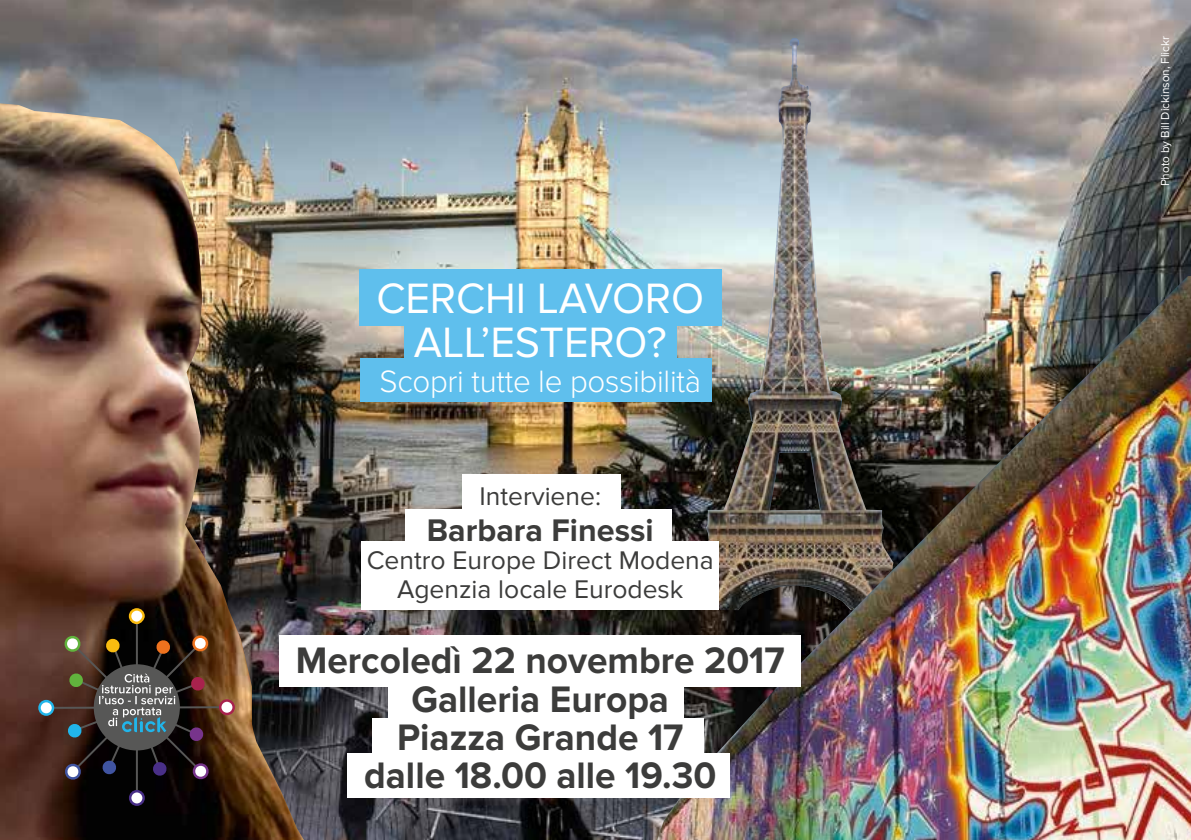
<style>
.page{position:relative;width:1191px;height:840px;background:#fff}
.page>*{position:absolute;margin:0;border:0;box-sizing:border-box;transform-origin:0 0}
.t1{font:44px/44px "Proxima Nova";letter-spacing:-.005em;color:#fff;text-align:center}
.t2{font:700 38.2px/38.2px "Proxima Nova";color:#3c3c3b;text-align:center}
.t3{font:700 32.4px "Proxima Nova";color:#3c3c3b}
.t4{font:300 32px "Proxima Nova";letter-spacing:-.01em;color:#fff}
.t5{font:26.4px/28.6px "Proxima Nova";color:#3c3c3b;text-align:center}
.t6{font:12px "Proxima Nova";letter-spacing:-.005em;color:#fff}
</style>
<div class="page">
<img style="left:0;top:0;width:1191px;height:839px">
<img style="left:0;top:103px;width:304px;height:736px">
<hr style="left:136px;top:622px;width:2px;height:168px;background:#575756">
<svg style="left:130px;top:790px;width:14px;height:14px"></svg>
<div style="left:129px;top:789px;width:16px;height:16px;border:2px solid #492f88;border-radius:50%"></div>
<hr style="left:53px;top:705px;width:167px;height:3px;background:#575756">
<svg style="left:220px;top:700px;width:14px;height:13px"></svg>
<div style="left:219px;top:698px;width:16px;height:16px;border:2px solid #a8224d;border-radius:50%"></div>
<svg style="left:130px;top:609px;width:13px;height:13px"></svg>
<div style="left:129px;top:607px;width:16px;height:16px;border:2px solid #fabc10;border-radius:50%"></div>
<svg style="left:40px;top:700px;width:13px;height:14px"></svg>
<div style="left:38px;top:699px;width:16px;height:16px;border:2px solid #21b5ea;border-radius:50%"></div>
<svg style="left:64px;top:632px;width:148px;height:150px;background:#403733"></svg>
<img style="left:692px;top:38px;width:201px;height:238px">
<img style="left:656px;top:276px;width:535px;height:563px">
<div style="left:405px;top:508px;width:267px;height:50px;background:#fff"></div>
<div style="left:361px;top:541px;width:357px;height:68px;background:#fff"></div>
<div style="left:462px;top:473px;width:159px;height:50px;background:#fff"></div>
<div style="left:359px;top:269px;width:362px;height:57px;background:#5fbfed"></div>
<div style="left:360px;top:357px;width:352px;height:44px;background:#5fbfed"></div>
<div style="left:404px;top:322px;width:272px;height:39px;background:#5fbfed"></div>
<div style="left:388px;top:673px;width:295px;height:50px;background:#fff"></div>
<div style="left:279px;top:635px;width:522px;height:51px;background:#fff"></div>
<div style="left:372px;top:717px;width:332px;height:44px;background:#fff"></div>
<div style="left:347px;top:753px;width:382px;height:44px;background:#fff"></div>
<p class="t1" style="left:376px;top:277px;width:329px">CERCHI LAVORO<br>ALL’ESTERO?</p>
<p class="t4" style="left:379px;top:366px;width:323px">Scopri tutte le possibilità</p>
<p class="t5" style="left:479px;top:482px;width:123px">Interviene:</p>
<p class="t3" style="left:427px;top:511px;width:228px">Barbara Finessi</p>
<p class="t5" style="left:367px;top:546px;width:348px">Centro Europe Direct Modena<br>Agenzia locale Eurodesk</p>
<p class="t2" style="left:296px;top:642px;width:490px">Mercoledì 22 novembre 2017<br>Galleria Europa<br>Piazza Grande 17<br>dalle 18.00 alle 19.30</p>
<p class="t6" style="left:1158px;top:186px;width:151px;rotate:-90deg">Photo by Bill Dickinson, Flickr</p>
</div>
